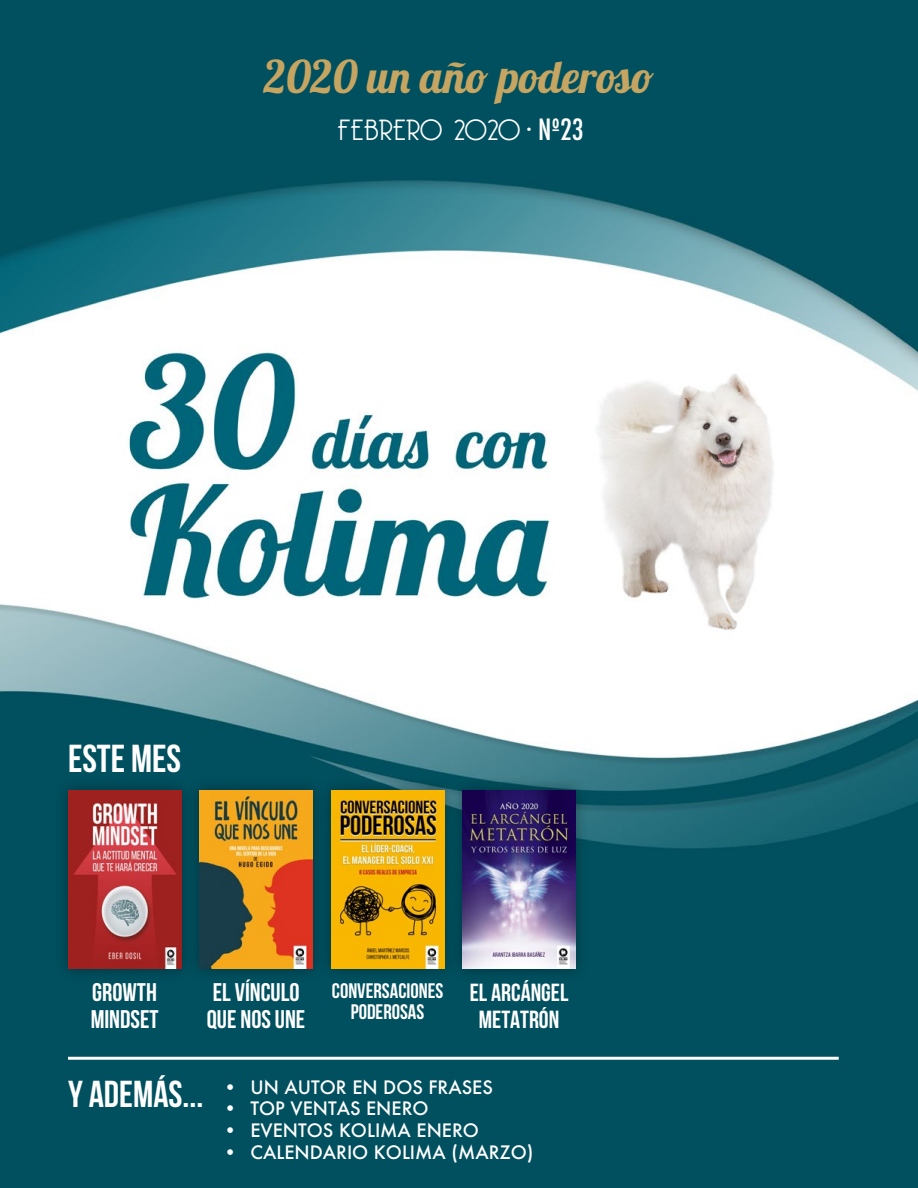
<style>
.page{position:relative;width:918px;height:1188px;background:#fff}
.page>*{position:absolute;margin:0;border:0;box-sizing:border-box;transform-origin:0 0}
.t1{font:45px "Lobster 1.4";color:#c5a561}
.t2{font:39px "Bebas Neue";color:#fff}
.t3{font:37.5px "Bebas Neue";color:#fff}
.t4{font:300 28.5px "Bellerose";color:#fff}
.t5{font:25.5px/27px "Bebas Neue";color:#fff}
.t6{font:24.75px/27px "Bebas Neue";color:#fff;text-align:center}
.t7{font:21px/21px "Bebas Neue";color:#fff;text-align:center}
.t8{font:500 18px "Futura";color:#fff}
.s1{font-family:"Futura";font-weight:500;font-stretch:condensed}
</style>
<div class="page">
<img style="left:0;top:0;width:918px;height:1188px">
<div style="left:186px;top:777px;width:141px;height:206px;background:#000;opacity:.35"></div>
<img style="left:200px;top:790px;width:113px;height:178px">
<div style="left:449px;top:777px;width:141px;height:206px;background:#000;opacity:.35"></div>
<img style="left:463px;top:790px;width:113px;height:179px">
<div style="left:317px;top:777px;width:141px;height:206px;background:#000;opacity:.35"></div>
<img style="left:331px;top:790px;width:113px;height:178px">
<div style="left:54px;top:777px;width:141px;height:206px;background:#004a58"></div>
<img style="left:68px;top:790px;width:113px;height:179px">
<hr style="left:68px;top:1057px;width:771px;height:3px;background:#fff">
<div style="left:560px;top:338px;width:256px;height:325px;background:#fff"></div>
<img style="left:597px;top:374px;width:176px;height:256px">
<h1 class="t1" style="left:264px;top:48px;width:392px">2020 un año poderoso</h1>
<h3 class="t4" style="left:337px;top:113px;width:248px">FEBRERO 2020 <span class="s1">· Nº23</span></h3>
<h2 class="t2" style="left:68px;top:737px;width:115px">ESTE MES</h2>
<h3 class="t5" style="left:91px;top:979px;width:69px">GROWTH<br>MINDSET</h3>
<h3 class="t5" style="left:207px;top:979px;width:100px">EL VÍNCULO<br>QUE NOS UNE</h3>
<p class="t7" style="left:332px;top:980px;width:113px">CONVERSACIONES<br>PODEROSAS</p>
<h3 class="t6" style="left:470px;top:978px;width:100px">EL ARCÁNGEL<br>METATRÓN</h3>
<h3 class="t3" style="left:68px;top:1073px;width:137px">Y ADEMÁS...</h3>
<p class="t8" style="left:223px;top:1075px;width:271px">• UN AUTOR EN DOS FRASES</p>
<p class="t8" style="left:223px;top:1096px;width:207px">• TOP VENTAS ENERO</p>
<p class="t8" style="left:223px;top:1118px;width:257px">• EVENTOS KOLIMA ENERO</p>
<p class="t8" style="left:223px;top:1139px;width:311px">• CALENDARIO KOLIMA (MARZO)</p>
</div>
